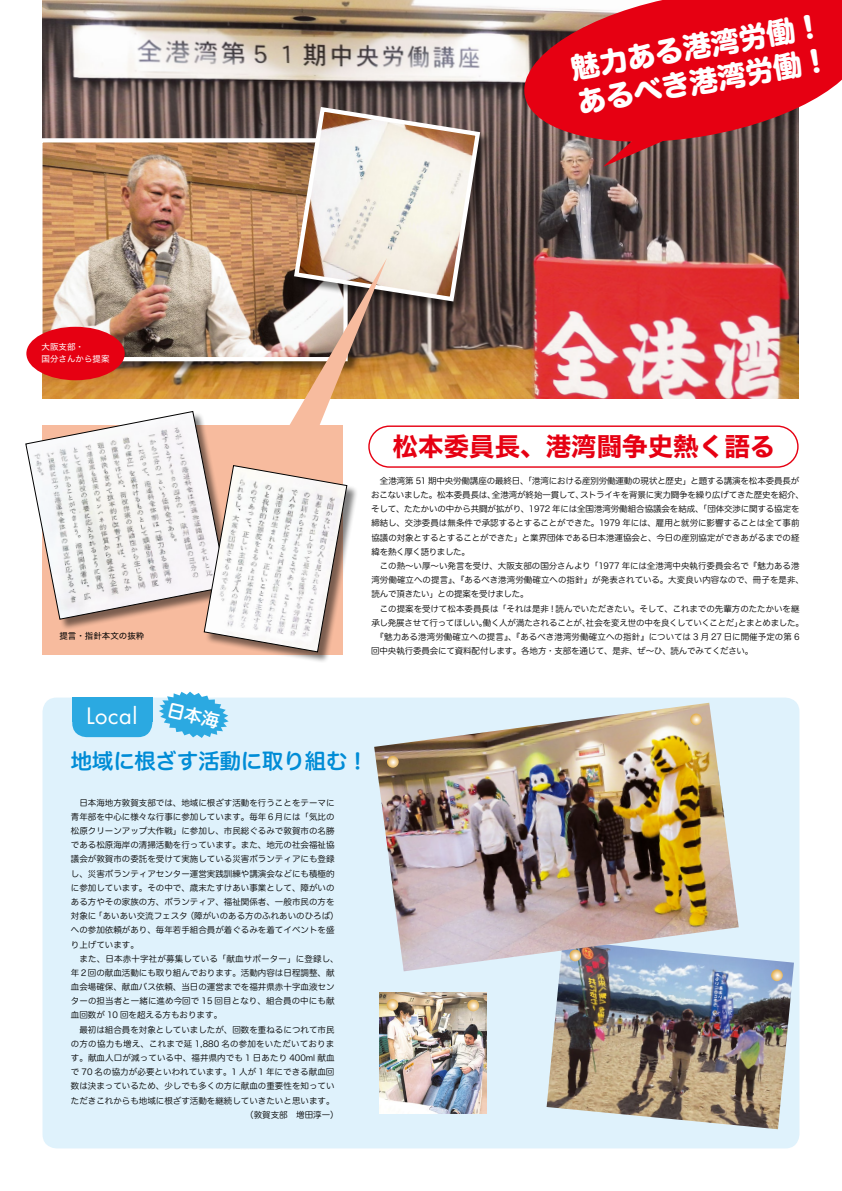
<style>
.page{position:relative;width:842px;height:1191px;background:#fff}
.page>*{position:absolute;margin:0;border:0;box-sizing:border-box;transform-origin:0 0}
.t1{font:28.3px "Hira Maru Std N W8";color:#fff}
.t2{font:25.5px "Hira Kaku Std N W7";color:#e60012}
.t3{font:22px "Futura";letter-spacing:.025em;color:#fff}
.t4{font:21.3px "Hira Maru Std W6";color:#008cd6}
.t5{font:8.5px/14.2px "Hira Maru Std N W3";color:#000}
.t6{font:8.5px "Hira Maru Std N W3";letter-spacing:.025em;color:#000}
.t7{font:8.5px "Hira Maru Std N W3";letter-spacing:.02em;color:#000}
.t8{font:8.5px/11.3px "Hira Kaku Std N W4";color:#fff}
.t9{font:8.5px "Hira Kaku Std N W4";color:#000}
</style>
<div class="page">
<div style="left:43px;top:697px;width:756px;height:451px;background:#dff2fc;border-radius:14px"></div>
<div style="left:72px;top:697px;width:80px;height:40px;background:#2ba9e1;border-radius:14px"></div>
<div style="left:72px;top:697px;width:80px;height:25px;background:#2ba9e1"></div>
<img style="left:43px;top:0;width:756px;height:398px">
<img style="left:547px;top:957px;width:247px;height:172px">
<img style="left:380px;top:992px;width:107px;height:121px">
<svg style="left:467px;top:999px;width:12px;height:12px"></svg>
<svg style="left:387px;top:999px;width:11px;height:11px"></svg>
<svg style="left:771px;top:969px;width:12px;height:12px"></svg>
<img style="left:374px;top:702px;width:365px;height:269px">
<svg style="left:690px;top:713px;width:12px;height:12px"></svg>
<svg style="left:387px;top:756px;width:12px;height:11px"></svg>
<div style="left:39px;top:139px;width:320px;height:234px;background:#000;opacity:.5"></div>
<img style="left:43px;top:143px;width:245px;height:213px">
<div style="left:38px;top:138px;width:310px;height:223px;border:4px solid #fff"></div>
<div style="left:26px;top:327px;width:99px;height:53px;background:#e60012;border-radius:50%"></div>
<svg style="left:598px;top:152px;width:116px;height:17px;background:#714f4c"></svg>
<svg style="left:518px;top:0;width:324px;height:152px;background:#d32733"></svg>
<div style="left:295px;top:108px;width:196px;height:204px;background:#000;opacity:.5"></div>
<div style="left:368px;top:425px;width:431px;height:43px;border:1px solid #e60012;border-radius:20px"></div>
<div style="left:43px;top:425px;width:300px;height:230px;background:#f7bb9e"></div>
<div style="left:26px;top:412px;width:212px;height:218px;background:#000;opacity:.5"></div>
<svg style="left:25px;top:411px;width:202px;height:209px"></svg>
<div style="left:205px;top:466px;width:153px;height:197px;background:#000;opacity:.5"></div>
<svg style="left:204px;top:465px;width:143px;height:187px;background:#e4dad5"></svg>
<img style="left:288px;top:104px;width:195px;height:330px">
<svg style="left:159px;top:691px;width:70px;height:47px"></svg>
<h1 class="t1" style="left:567px;top:47px;width:257px;rotate:-10deg">魅力ある港湾労働！</h1>
<h1 class="t1" style="left:574px;top:81px;width:257px;rotate:-10deg">あるべき港湾労働！</h1>
<p class="t8" style="left:42px;top:341px;width:70px">大阪支部・<br>国分さんから提案</p>
<p class="t9" style="left:59px;top:629px;width:87px">提言・指針本文の抜粋</p>
<h2 class="t2" style="left:393px;top:427px;width:384px">松本委員長、港湾闘争史熱く語る</h2>
<p class="t5" style="left:371px;top:473px;width:434px">　全港湾第 51 期中央労働講座の最終日、「港湾における産別労働運動の現状と歴史」と題する講演を松本委員長がおこないました。松本委員長は、全港湾が終始一貫して、ストライキを背景に実力闘争を繰り広げてきた歴史を紹介、そして、たたかいの中から共闘が拡がり、1972 年には全国港湾労働組合協議会を結成、「団体交渉に関する協定を締結し、交渉委員は無条件で承認するとすることができた。1979 年には、雇用と就労に影響することは全て事前協議の対象とするとすることができた」と業界団体である日本港運協会と、今日の産別協定ができあがるまでの経緯を熱く厚く語りました。<br>　この熱〜い厚〜い発言を受け、大阪支部の国分さんより「1977 年には全港湾中央執行委員会名で『魅力ある港湾労働確立への提言』、『あるべき港湾労働確立への指針』が発表されている。大変良い内容なので、冊子を是非、読んで頂きたい」との提案を受けました。<br>　この提案を受けて松本委員長は「それは是非 ! 読んでいただきたい。そして、これまでの先輩方のたたかいを継承し発展させて行ってほしい。働く人が満たされることが、社会を変え世の中を良くしていくことだ」とまとめました。　『魅力ある港湾労働確立への提言』、『あるべき港湾労働確立への指針』については 3 月 27 日に開催予定の第 6回中央執行委員会にて資料配付します。各地方・支部を通じて、是非、ぜ〜ひ、読んでみてください。</p>
<h3 class="t3" style="left:86px;top:700px;width:52px">Local</h3>
<h3 class="t4" style="left:71px;top:744px;width:299px">地域に根ざす活動に取り組む！</h3>
<p class="t5" style="left:71px;top:795px;width:265px">　日本海地方敦賀支部では、地域に根ざす活動を行うことをテーマに</p>
<p class="t5" style="left:71px;top:809px;width:265px">青年部を中心に様々な行事に参加しています。毎年６月には「気比の</p>
<p class="t5" style="left:71px;top:823px;width:265px">松原クリーンアップ大作戦」に参加し、市民総ぐるみで敦賀市の名勝</p>
<p class="t5" style="left:71px;top:838px;width:265px">である松原海岸の清掃活動を行っています。また、地元の社会福祉協</p>
<p class="t5" style="left:71px;top:852px;width:265px">議会が敦賀市の委託を受けて実施している災害ボランティアにも登録</p>
<p class="t5" style="left:71px;top:866px;width:265px">し、災害ボランティアセンター運営実践訓練や講演会などにも積極的</p>
<p class="t5" style="left:71px;top:880px;width:265px">に参加しています。その中で、歳末たすけあい事業として、障がいの</p>
<p class="t5" style="left:71px;top:894px;width:265px">ある方やその家族の方、ボランティア、福祉関係者、一般市民の方を</p>
<p class="t5" style="left:71px;top:909px;width:269px">対象に「あいあい交流フェスタ（障がいのある方のふれあいのひろば）</p>
<p class="t5" style="left:71px;top:923px;width:265px">への参加依頼があり、毎年若手組合員が着ぐるみを着てイベントを盛</p>
<p class="t5" style="left:71px;top:937px;width:70px">り上げています。</p>
<p class="t7" style="left:71px;top:952px;width:269px">　また、日本赤十字社が募集している「献血サポーター」に登録し、</p>
<p class="t5" style="left:71px;top:965px;width:265px">年２回の献血活動にも取り組んでおります。活動内容は日程調整、献</p>
<p class="t5" style="left:71px;top:979px;width:265px">血会場確保、献血バス依頼、当日の運営までを福井県赤十字血液セン</p>
<p class="t5" style="left:71px;top:994px;width:265px">ターの担当者と一緒に進め今回で 15 回目となり、組合員の中にも献</p>
<p class="t5" style="left:71px;top:1008px;width:153px">血回数が 10 回を超える方もおります。</p>
<p class="t5" style="left:71px;top:1022px;width:265px">　最初は組合員を対象としていましたが、回数を重ねるにつれて市民</p>
<p class="t6" style="left:71px;top:1037px;width:265px">の方の協力も増え、これまで延 1,880 名の参加をいただいておりま</p>
<p class="t5" style="left:71px;top:1050px;width:265px">す。献血人口が減っている中、福井県内でも 1 日あたり 400ml 献血</p>
<p class="t5" style="left:71px;top:1064px;width:265px">で 70 名の協力が必要といわれています。1 人が 1 年にできる献血回</p>
<p class="t5" style="left:71px;top:1079px;width:265px">数は決まっているため、少しでも多くの方に献血の重要性を知ってい</p>
<p class="t5" style="left:71px;top:1093px;width:265px">ただきこれからも地域に根ざす活動を継続していきたいと思います。</p>
<p class="t5" style="left:245px;top:1107px;width:95px">（敦賀支部　増田淳一）</p>
</div>
